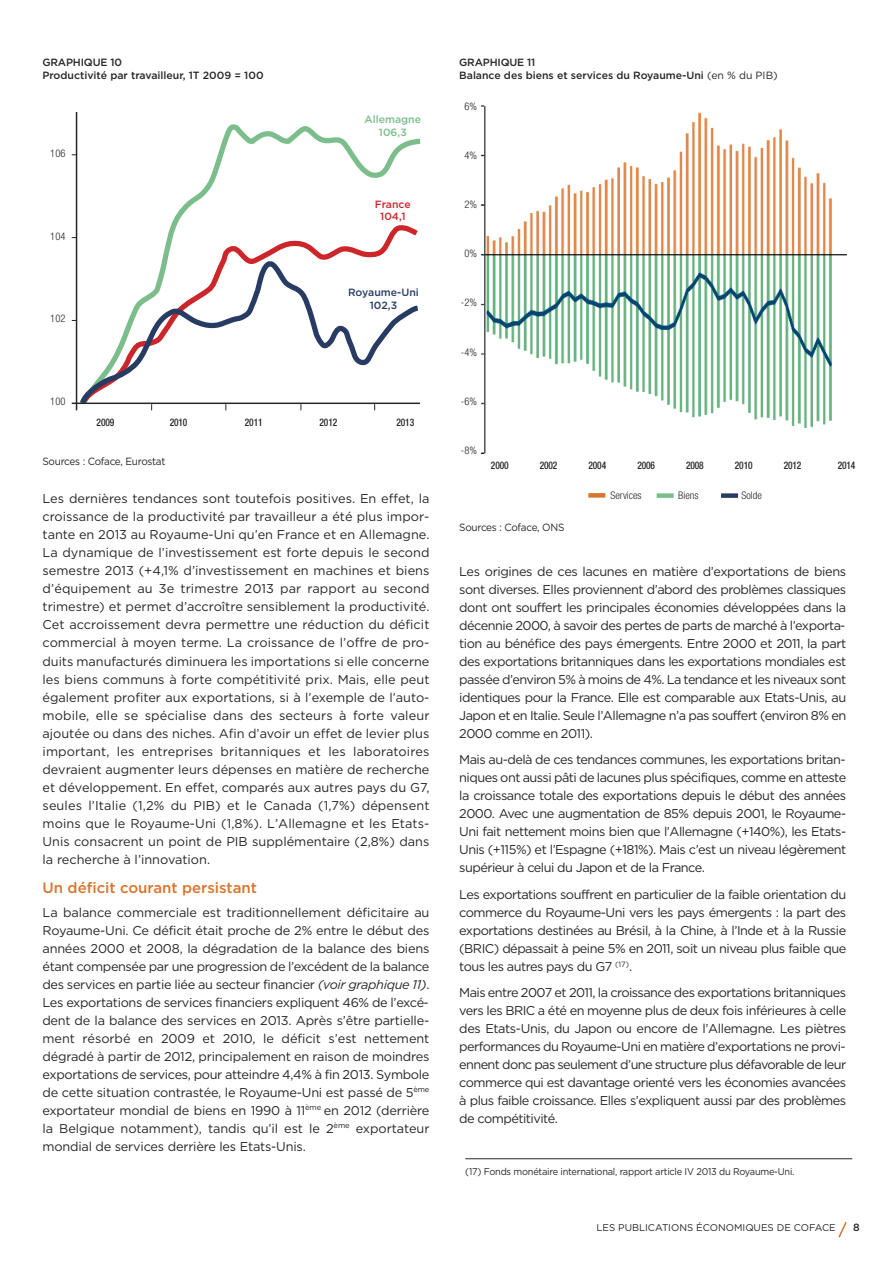
<style>
.page{position:relative;width:893px;height:1263px;background:#fff}
.page>*{position:absolute;margin:0;border:0;box-sizing:border-box;transform-origin:0 0}
.t1{font:500 15px "Gotham";color:#d9742d}
.t2{font:12.75px/18px "Gotham";letter-spacing:-.04em;color:#272627;text-align:justify}
.t3{font:500 10.5px/12.6px "Gotham";color:#272627}
.t4{font:500 condensed 10.5px "Helvetica Neue";letter-spacing:-.015em;color:#272627;scale:.9 1}
.t5{font:300 condensed 10.5px "Helvetica Neue LT Std";color:#272627}
.t6{font:10.5px "Gotham";letter-spacing:-.025em;color:#272627;scale:.95 1}
.t7{font:500 10.5px/12.6px "Gotham";color:#283c63;text-align:center}
.t8{font:500 10.5px/12.6px "Gotham";color:#7cbd8c;text-align:center}
.t9{font:500 10.5px/12.6px "Gotham";color:#cc262b;text-align:center}
.t10{font:9.75px "Gotham";letter-spacing:-.025em;color:#272627;scale:.95 1}
.t11{font:9.75px "Gotham";color:#272627}
.s1{font-style:italic}
.s2{font-weight:400}
</style>
<div class="page">
<hr style="left:465px;top:1158px;width:387px;height:1px;background:#272627">
<img style="left:480px;top:105px;width:366px;height:349px">
<svg style="left:77px;top:117px;width:344px;height:107px"></svg>
<svg style="left:77px;top:224px;width:341px;height:186px"></svg>
<svg style="left:77px;top:255px;width:343px;height:154px"></svg>
<hr style="left:72px;top:403px;width:348px;height:1px;background:#272627">
<hr style="left:76px;top:112px;width:1px;height:298px;background:#272627">
<div style="left:588px;top:493px;width:17px;height:5px;background:#d9742d"></div>
<div style="left:657px;top:493px;width:17px;height:5px;background:#7cbd8c"></div>
<div style="left:721px;top:493px;width:17px;height:5px;background:#283c63"></div>
<svg style="left:838px;top:1222px;width:9px;height:16px"></svg>
<p class="t3" style="left:42px;top:56px;width:223px">GRAPHIQUE 10<br>Productivité par travailleur, 1T 2009 = 100</p>
<p class="t5" style="left:50px;top:150px;width:17px">106</p>
<p class="t5" style="left:50px;top:232px;width:17px">104</p>
<p class="t5" style="left:50px;top:315px;width:17px">102</p>
<p class="t5" style="left:50px;top:397px;width:17px">100</p>
<p class="t8" style="left:365px;top:113px;width:58px">Allemagne<br>106,3</p>
<p class="t9" style="left:375px;top:198px;width:37px">France<br>104,1</p>
<p class="t7" style="left:348px;top:286px;width:72px">Royaume-Uni<br>102,3</p>
<p class="t4" style="left:97px;top:418px;width:21px">2009</p>
<p class="t4" style="left:170px;top:418px;width:21px">2010</p>
<p class="t4" style="left:245px;top:418px;width:21px">2011</p>
<p class="t4" style="left:320px;top:418px;width:21px">2012</p>
<p class="t4" style="left:396px;top:418px;width:21px">2013</p>
<p class="t6" style="left:43px;top:456px;width:131px">Sources : Coface, Eurostat</p>
<p class="t2" style="left:43px;top:490px;width:388px">Les dernières tendances sont toutefois positives. En effet, la croissance de la productivité par travailleur a été plus impor&shy;tante en 2013 au Royaume-Uni qu’en France et en Allemagne.<br>La dynamique de l’investissement est forte depuis le second semestre 2013 (+4,1% d’investissement en machines et biens d’équipement au 3e trimestre 2013 par rapport au second trimestre) et permet d’accroître sensiblement la productivité.<br>Cet accroissement devra permettre une réduction du déficit commercial à moyen terme. La croissance de l’offre de pro&shy;duits manufacturés diminuera les importations si elle concerne les biens communs à forte compétitivité prix. Mais, elle peut également profiter aux exportations, si à l’exemple de l’auto&shy;mobile, elle se spécialise dans des secteurs à forte valeur ajoutée ou dans des niches. Afin d’avoir un effet de levier plus important, les entreprises britanniques et les laboratoires devraient augmenter leurs dépenses en matière de recherche et développement. En effet, comparés aux autres pays du G7, seules l’Italie (1,2% du PIB) et le Canada (1,7%) dépensent moins que le Royaume-Uni (1,8%). L’Allemagne et les Etats-Unis consacrent un point de PIB supplémentaire (2,8%) dans la recherche à l’innovation.</p>
<p class="t1" style="left:43px;top:879px;width:216px">Un déficit courant persistant</p>
<p class="t2" style="left:42px;top:903px;width:388px">La balance commerciale est traditionnellement déficitaire au Royaume-Uni. Ce déficit était proche de 2% entre le début des années 2000 et 2008, la dégradation de la balance des biens étant compensée par une progression de l’excédent de la balance des services en partie liée au secteur financier <span class="s1">(voir graphique 11)</span>.<br>Les exportations de services financiers expliquent 46% de l’excé&shy;dent de la balance des services en 2013. Après s’être partielle&shy;ment résorbé en 2009 et 2010, le déficit s’est nettement dégradé à partir de 2012, principalement en raison de moindres exportations de services, pour atteindre 4,4% à fin 2013. Symbole de cette situation contrastée, le Royaume-Uni est passé de 5<sup>ème </sup>exportateur mondial de biens en 1990 à 11<sup>ème</sup> en 2012 (derrière la Belgique notamment), tandis qu’il est le 2<sup>ème</sup> exportateur mondial de services derrière les Etats-Unis.</p>
<p class="t3" style="left:459px;top:56px;width:320px">GRAPHIQUE 11<br>Balance des biens et services du Royaume-Uni <span class="s2">(en % du PIB)</span></p>
<p class="t5" style="left:464px;top:102px;width:14px">6%</p>
<p class="t5" style="left:464px;top:151px;width:14px">4%</p>
<p class="t5" style="left:464px;top:200px;width:14px">2%</p>
<p class="t5" style="left:464px;top:250px;width:14px">0%</p>
<p class="t5" style="left:461px;top:299px;width:18px">-2%</p>
<p class="t5" style="left:461px;top:348px;width:18px">-4%</p>
<p class="t5" style="left:461px;top:397px;width:18px">-6%</p>
<p class="t5" style="left:461px;top:446px;width:18px">-8%</p>
<p class="t4" style="left:491px;top:462px;width:21px">2000</p>
<p class="t4" style="left:540px;top:462px;width:21px">2002</p>
<p class="t4" style="left:589px;top:462px;width:21px">2004</p>
<p class="t4" style="left:637px;top:462px;width:21px">2006</p>
<p class="t4" style="left:686px;top:462px;width:21px">2008</p>
<p class="t4" style="left:735px;top:462px;width:21px">2010</p>
<p class="t4" style="left:784px;top:462px;width:21px">2012</p>
<p class="t5" style="left:610px;top:491px;width:33px">Services</p>
<p class="t5" style="left:678px;top:491px;width:22px">Biens</p>
<p class="t5" style="left:741px;top:491px;width:22px">Solde</p>
<p class="t6" style="left:459px;top:521px;width:112px">Sources : Coface, ONS</p>
<p class="t4" style="left:838px;top:462px;width:21px">2014</p>
<p class="t2" style="left:459px;top:562px;width:388px">Les origines de ces lacunes en matière d’exportations de biens sont diverses. Elles proviennent d’abord des problèmes classiques dont ont souffert les principales économies développées dans la décennie 2000, à savoir des pertes de parts de marché à l’exporta&shy;tion au bénéfice des pays émergents. Entre 2000 et 2011, la part des exportations britanniques dans les exportations mondiales est passée d’environ 5% à moins de 4%. La tendance et les niveaux sont identiques pour la France. Elle est comparable aux Etats-Unis, au Japon et en Italie. Seule l’Allemagne n’a pas souffert (environ 8% en 2000 comme en 2011).</p>
<p class="t2" style="left:459px;top:751px;width:388px">Mais au-delà de ces tendances communes, les exportations britan&shy;niques ont aussi pâti de lacunes plus spécifiques, comme en atteste la croissance totale des exportations depuis le début des années 2000. Avec une augmentation de 85% depuis 2001, le Royaume-Uni fait nettement moins bien que l’Allemagne (+140%), les Etats-Unis (+115%) et l’Espagne (+181%). Mais c’est un niveau légèrement supérieur à celui du Japon et de la France.</p>
<p class="t2" style="left:459px;top:885px;width:388px">Les exportations souffrent en particulier de la faible orientation du commerce du Royaume-Uni vers les pays émergents : la part des exportations destinées au Brésil, à la Chine, à l’Inde et à la Russie (BRIC) dépassait à peine 5% en 2011, soit un niveau plus faible que tous les autres pays du G7 <sup>(17)</sup>.</p>
<p class="t2" style="left:459px;top:984px;width:388px">Mais entre 2007 et 2011, la croissance des exportations britanniques vers les BRIC a été en moyenne plus de deux fois inférieures à celle des Etats-Unis, du Japon ou encore de l’Allemagne. Les piètres performances du Royaume-Uni en matière d’exportations ne provi&shy;ennent donc pas seulement d’une structure plus défavorable de leur commerce qui est davantage orienté vers les économies avancées à plus faible croissance. Elles s’expliquent aussi par des problèmes de compétitivité.</p>
<p class="t10" style="left:465px;top:1166px;width:348px">(17) Fonds monétaire international, rapport article IV 2013 du Royaume-Uni.</p>
<p class="t11" style="left:596px;top:1222px;width:241px">LES PUBLICATIONS ÉCONOMIQUES DE COFACE</p>
<p class="t3" style="left:853px;top:1221px;width:8px">8</p>
</div>
